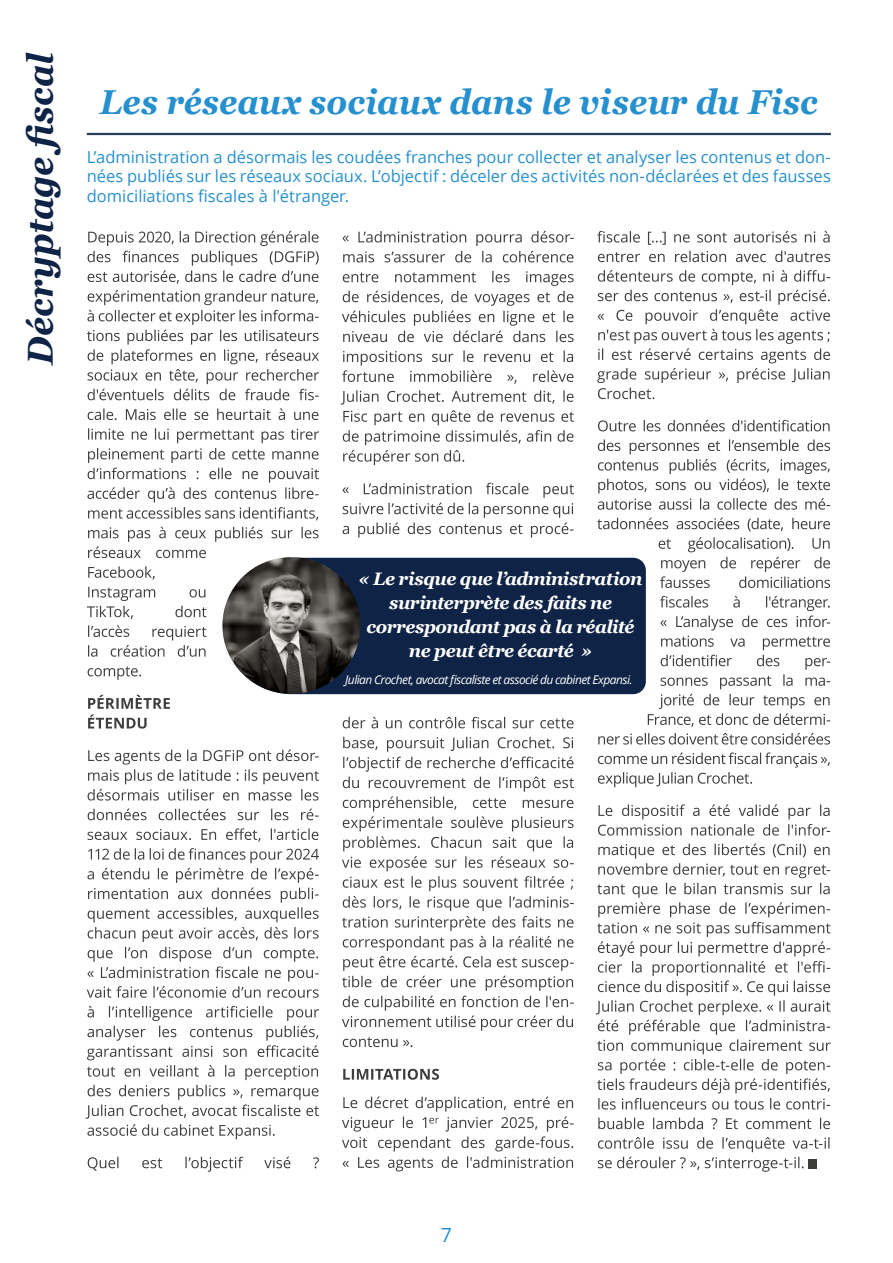
<style>
.page{position:relative;width:893px;height:1263px;background:#fff}
.page>*{position:absolute;margin:0;border:0;box-sizing:border-box;transform-origin:0 0}
.t1{font:italic 700 36px "Georgia";color:#0e2345;scale:.95 1}
.t2{font:italic 700 34.5px "Georgia";color:#2690cf;scale:.95 1}
.t3{font:19.5px "Open Sans";color:#2690cf}
.TXT_COURANT{font:italic 700 18px/24px "Georgia";letter-spacing:-.03em;color:#fff;text-align:center}
.TXT_COURANT-2{font:16.5px/19.5px "Open Sans";color:#2690cf;text-align:justify}
.TXT_COURANT-3{font:italic 12px "Open Sans";letter-spacing:-.045em;color:#fff}
</style>
<div class="page">
<svg style="left:598px;top:1137px;width:231px;height:35px"></svg>
<svg style="left:598px;top:1117px;width:232px;height:12px"></svg>
<svg style="left:596px;top:843px;width:235px;height:266px"></svg>
<svg style="left:598px;top:804px;width:232px;height:32px"></svg>
<svg style="left:598px;top:752px;width:232px;height:35px"></svg>
<svg style="left:598px;top:733px;width:232px;height:11px"></svg>
<svg style="left:648px;top:596px;width:182px;height:131px"></svg>
<svg style="left:659px;top:537px;width:171px;height:51px"></svg>
<svg style="left:597px;top:518px;width:233px;height:13px"></svg>
<svg style="left:598px;top:439px;width:232px;height:71px"></svg>
<svg style="left:598px;top:420px;width:232px;height:11px"></svg>
<svg style="left:597px;top:270px;width:233px;height:129px"></svg>
<svg style="left:598px;top:251px;width:232px;height:11px"></svg>
<svg style="left:597px;top:231px;width:233px;height:14px"></svg>
<svg style="left:342px;top:1096px;width:232px;height:75px"></svg>
<svg style="left:343px;top:1069px;width:96px;height:11px"></svg>
<svg style="left:343px;top:1037px;width:69px;height:10px"></svg>
<svg style="left:342px;top:737px;width:232px;height:294px"></svg>
<svg style="left:343px;top:717px;width:230px;height:11px"></svg>
<svg style="left:342px;top:483px;width:232px;height:55px"></svg>
<svg style="left:341px;top:390px;width:233px;height:75px"></svg>
<svg style="left:342px;top:350px;width:231px;height:34px"></svg>
<svg style="left:342px;top:271px;width:232px;height:71px"></svg>
<svg style="left:342px;top:231px;width:232px;height:31px"></svg>
<svg style="left:88px;top:1157px;width:231px;height:15px"></svg>
<svg style="left:86px;top:1006px;width:233px;height:133px"></svg>
<svg style="left:87px;top:848px;width:232px;height:150px"></svg>
<svg style="left:88px;top:828px;width:230px;height:14px"></svg>
<svg style="left:88px;top:809px;width:231px;height:11px"></svg>
<svg style="left:88px;top:749px;width:231px;height:51px"></svg>
<svg style="left:88px;top:695px;width:82px;height:34px"></svg>
<svg style="left:88px;top:666px;width:53px;height:14px"></svg>
<svg style="left:88px;top:625px;width:118px;height:32px"></svg>
<svg style="left:87px;top:587px;width:119px;height:32px"></svg>
<svg style="left:88px;top:566px;width:67px;height:14px"></svg>
<svg style="left:88px;top:527px;width:231px;height:31px"></svg>
<svg style="left:87px;top:428px;width:232px;height:92px"></svg>
<svg style="left:88px;top:408px;width:230px;height:12px"></svg>
<svg style="left:87px;top:290px;width:232px;height:110px"></svg>
<svg style="left:88px;top:231px;width:231px;height:53px"></svg>
<hr style="left:87px;top:133px;width:744px;height:1px;background:#0e2345">
<hr style="left:87px;top:134px;width:744px;height:1px;background:#0e2345">
<div style="left:808px;top:1159px;width:8px;height:9px;background:#3c3c3b"></div>
<div style="left:360px;top:558px;width:286px;height:136px;background:#0e2345"></div>
<img style="left:222px;top:557px;width:138px;height:137px">
<p class="t1" style="left:13px;top:365px;width:330px;rotate:-90deg">Décryptage fiscal</p>
<p class="t2" style="left:100px;top:76px;width:757px">Les réseaux sociaux dans le viseur du Fisc</p>
<p class="TXT_COURANT-2" style="left:87px;top:147px;width:746px">L’administration a désormais les coudées franches pour collecter et analyser les contenus et don&shy;nées publiés sur les réseaux sociaux. L’objectif : déceler des activités non-déclarées et des fausses domiciliations fiscales à l'étranger.</p>
<p class="TXT_COURANT" style="left:359px;top:566px;width:285px">« Le risque que l’administration surinterprète des faits ne correspondant pas à la réalité ne peut être écarté »</p>
<p class="TXT_COURANT-3" style="left:345px;top:672px;width:289px">Julian Crochet, avocat fiscaliste et associé du cabinet Expansi.</p>
<p class="t3" style="left:441px;top:1221px;width:13px">7</p>
</div>
